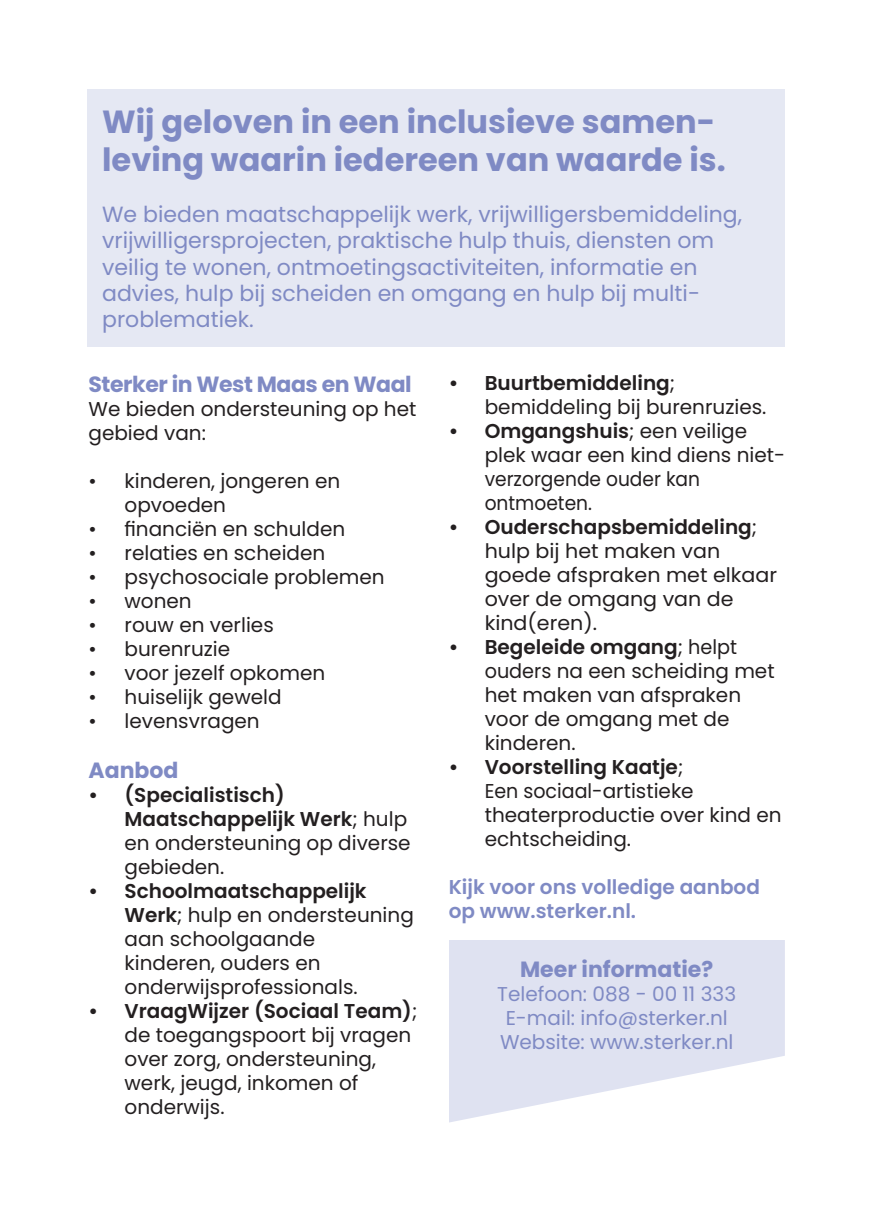
<style>
.page{position:relative;width:874px;height:1225px;background:#fff}
.page>*{position:absolute;margin:0;border:0;box-sizing:border-box;transform-origin:0 0}
.t1{font:700 32px/38.4px "Poppins";color:#7f8ac4}
.t2{font:22px/26.4px "Poppins";color:#7f8ac4}
.t3{font:700 22px "Poppins";letter-spacing:-.01em;color:#7f8ac4}
.t4{font:20px/24px "Poppins";color:#231f20}
.t5{font:20px "Poppins";color:#7f8ac4}
.t6{font:600 20px/24px "Poppins";color:#7f8ac4}
.s1{font-weight:600}
</style>
<div class="page">
<svg style="left:449px;top:940px;width:335px;height:182px;fill:#dfe2f1"></svg>
<div style="left:87px;top:89px;width:697px;height:257px;background:#e5e8f3"></div>
<p class="t1" style="left:102px;top:103px;width:624px">Wij geloven in een inclusieve samen&shy;leving waarin iedereen van waarde is.</p>
<p class="t2" style="left:102px;top:201px;width:641px">We bieden maatschappelijk werk, vrijwilligersbemiddeling, vrijwilligersprojecten, praktische hulp thuis, diensten om veilig te wonen, ontmoetingsactiviteiten, informatie en advies, hulp bij scheiden en omgang en hulp bij multi&shy;problematiek.</p>
<p class="t3" style="left:88px;top:371px;width:324px">Sterker in West Maas en Waal</p>
<p class="t4" style="left:88px;top:397px;width:329px">We bieden ondersteuning op het gebied van:</p>
<p class="t4" style="left:124px;top:469px;width:217px;text-indent:-36px">• kinderen, jongeren en opvoeden</p>
<p class="t4" style="left:88px;top:517px;width:258px">• financiën en schulden</p>
<p class="t4" style="left:88px;top:541px;width:238px">• relaties en scheiden</p>
<p class="t4" style="left:88px;top:565px;width:297px">• psychosociale problemen</p>
<p class="t4" style="left:88px;top:589px;width:105px">• wonen</p>
<p class="t4" style="left:88px;top:613px;width:187px">• rouw en verlies</p>
<p class="t4" style="left:88px;top:637px;width:143px">• burenruzie</p>
<p class="t4" style="left:88px;top:661px;width:238px">• voor jezelf opkomen</p>
<p class="t4" style="left:88px;top:685px;width:194px">• huiselijk geweld</p>
<p class="t4" style="left:88px;top:709px;width:173px">• levensvragen</p>
<p class="t3" style="left:88px;top:758px;width:91px">Aanbod</p>
<p class="t4" style="left:124px;top:783px;width:287px;text-indent:-36px"><span class="s1">• (Specialistisch)<br>Maatschappelijk Werk</span>; hulp en ondersteuning op diverse gebieden.</p>
<p class="t4" style="left:124px;top:879px;width:291px;text-indent:-36px"><span class="s1">• Schoolmaatschappelijk<br>Werk</span>; hulp en ondersteuning aan schoolgaande<br>kinderen, ouders en onderwijsprofessionals.</p>
<p class="t4" style="left:124px;top:999px;width:294px;text-indent:-36px"><span class="s1">• VraagWijzer (Sociaal Team)</span>; de toegangspoort bij vragen over zorg, ondersteuning, werk, jeugd, inkomen of onderwijs.</p>
<p class="t4" style="left:484px;top:371px;width:283px;text-indent:-36px"><span class="s1">• Buurtbemiddeling</span>; bemiddeling bij burenruzies.</p>
<p class="t4" style="left:484px;top:419px;width:302px;text-indent:-36px"><span class="s1">• Omgangshuis</span>; een veilige plek waar een kind diens niet&shy;verzorgende ouder kan ontmoeten.</p>
<p class="t4" style="left:484px;top:515px;width:294px;text-indent:-36px"><span class="s1">• Ouderschapsbemiddeling</span>; hulp bij het maken van goede afspraken met elkaar over de omgang van de kind(eren).</p>
<p class="t4" style="left:484px;top:635px;width:291px;text-indent:-36px"><span class="s1">• Begeleide omgang</span>; helpt ouders na een scheiding met het maken van afspraken voor de omgang met de kinderen.</p>
<p class="t4" style="left:484px;top:755px;width:298px;text-indent:-36px"><span class="s1">• Voorstelling Kaatje</span>;<br>Een sociaal-artistieke theaterproductie over kind en echtscheiding.</p>
<p class="t6" style="left:448px;top:875px;width:312px">Kijk voor ons volledige aanbod op www.sterker.nl.</p>
<p class="t3" style="left:520px;top:956px;width:195px">Meer informatie?</p>
<p class="t5" style="left:497px;top:982px;width:240px">Telefoon: 088 - 00 11 333</p>
<p class="t5" style="left:505px;top:1006px;width:223px">E-mail: info@sterker.nl</p>
<p class="t5" style="left:499px;top:1030px;width:235px">Website: www.sterker.nl</p>
</div>
